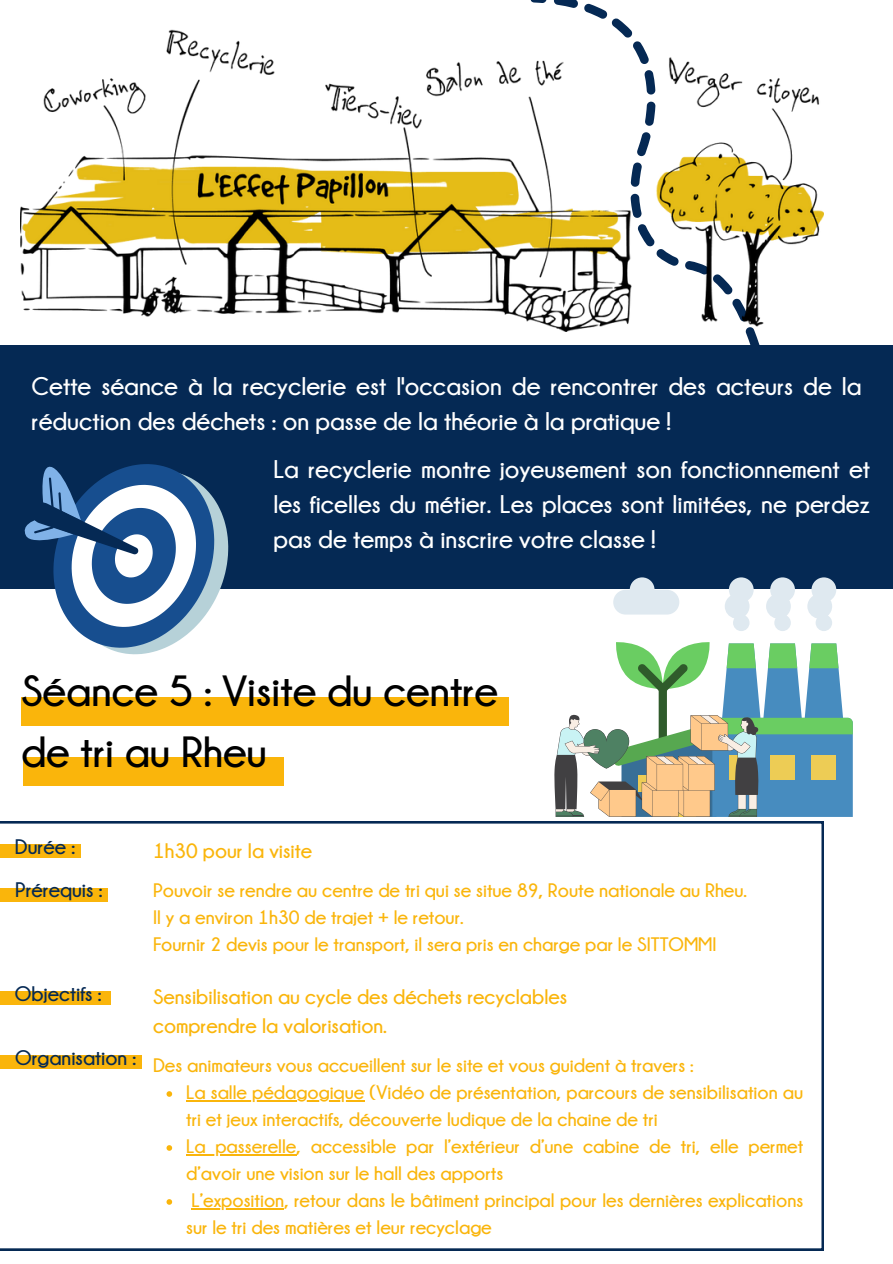
<style>
.page{position:relative;width:893px;height:1264px;background:#fff}
.page>*{position:absolute;margin:0;border:0;box-sizing:border-box;transform-origin:0 0}
.t1{font:700 43.5px "Champagne Limousines";color:#000}
.t2{font:700 25.5px/34.8px "Champagne Limousines";color:#fff}
.t3{font:700 21px "Champagne Limousines";color:#fab50b}
.t4{font:700 21px "Champagne Limousines";color:#052954}
.t5{font:700 19.5px/27px "Champagne Limousines";color:#fab50b}
</style>
<div class="page">
<svg style="left:553px;top:0;width:302px;height:346px"></svg>
<svg style="left:530px;top:0;width:17px;height:3px"></svg>
<img style="left:20px;top:30px;width:803px;height:301px">
<svg style="left:0;top:821px;width:823px;height:429px"></svg>
<div style="left:0;top:346px;width:892px;height:243px;background:#052954"></div>
<svg style="left:105px;top:507px;width:124px;height:148px"></svg>
<svg style="left:24px;top:464px;width:195px;height:183px"></svg>
<div style="left:21px;top:697px;width:487px;height:28px;background:#fab50b"></div>
<div style="left:23px;top:757px;width:260px;height:28px;background:#fab50b"></div>
<div style="left:0;top:843px;width:81px;height:14px;background:#fab50b"></div>
<div style="left:0;top:887px;width:107px;height:14px;background:#fab50b"></div>
<div style="left:0;top:991px;width:111px;height:13px;background:#fab50b"></div>
<div style="left:0;top:1055px;width:141px;height:14px;background:#fab50b"></div>
<svg style="left:613px;top:577px;width:66px;height:37px"></svg>
<svg style="left:725px;top:577px;width:28px;height:54px"></svg>
<svg style="left:766px;top:577px;width:28px;height:54px"></svg>
<svg style="left:807px;top:577px;width:29px;height:54px"></svg>
<svg style="left:554px;top:642px;width:298px;height:175px"></svg>
<svg style="left:166px;top:1091px;width:6px;height:5px"></svg>
<hr style="left:186px;top:1100px;width:178px;height:1px;background:#fab50b">
<svg style="left:166px;top:1145px;width:6px;height:5px"></svg>
<hr style="left:186px;top:1154px;width:110px;height:1px;background:#fab50b">
<svg style="left:166px;top:1199px;width:6px;height:5px"></svg>
<hr style="left:191px;top:1208px;width:93px;height:1px;background:#fab50b">
<p class="t2" style="left:32px;top:368px;width:831px">Cette séance à la recyclerie est l'occasion de rencontrer des acteurs de la réduction des déchets : on passe de la théorie à la pratique !</p>
<p class="t2" style="left:273px;top:451px;width:598px;text-align:justify">La recyclerie montre joyeusement son fonctionnement et les ficelles du métier. Les places sont limitées, ne perdez pas de temps à inscrire votre classe !</p>
<p class="t1" style="left:21px;top:666px;width:478px">Séance 5 : Visite du centre</p>
<p class="t1" style="left:21px;top:727px;width:247px">de tri au Rheu</p>
<p class="t4" style="left:15px;top:835px;width:62px">Durée :</p>
<p class="t3" style="left:153px;top:839px;width:161px">1h30 pour la visite</p>
<p class="t4" style="left:15px;top:878px;width:89px">Prérequis :</p>
<p class="t5" style="left:153px;top:876px;width:595px">Pouvoir se rendre au centre de tri qui se situe 89, Route nationale au Rheu.<br>Il y a environ 1h30 de trajet + le retour.</p>
<p class="t5" style="left:153px;top:930px;width:565px">Fournir 2 devis pour le transport, il sera pris en charge par le SITTOMMI</p>
<p class="t4" style="left:15px;top:981px;width:88px">Objectifs :</p>
<p class="t3" style="left:153px;top:985px;width:415px">Sensibilisation au cycle des déchets recyclables</p>
<p class="t3" style="left:153px;top:1014px;width:235px">comprendre la valorisation.</p>
<p class="t4" style="left:15px;top:1045px;width:123px">Organisation :</p>
<p class="t5" style="left:153px;top:1051px;width:542px">Des animateurs vous accueillent sur le site et vous guident à travers :</p>
<p class="t5" style="left:186px;top:1078px;width:618px">La salle pédagogique (Vidéo de présentation, parcours de sensibilisation au tri et jeux interactifs, découverte ludique de la chaine de tri</p>
<p class="t5" style="left:186px;top:1132px;width:618px">La passerelle, accessible par l’extérieur d’une cabine de tri, elle permet d’avoir une vision sur le hall des apports</p>
<p class="t5" style="left:186px;top:1186px;width:618px">L’exposition, retour dans le bâtiment principal pour les dernières explications sur le tri des matières et leur recyclage</p>
</div>
